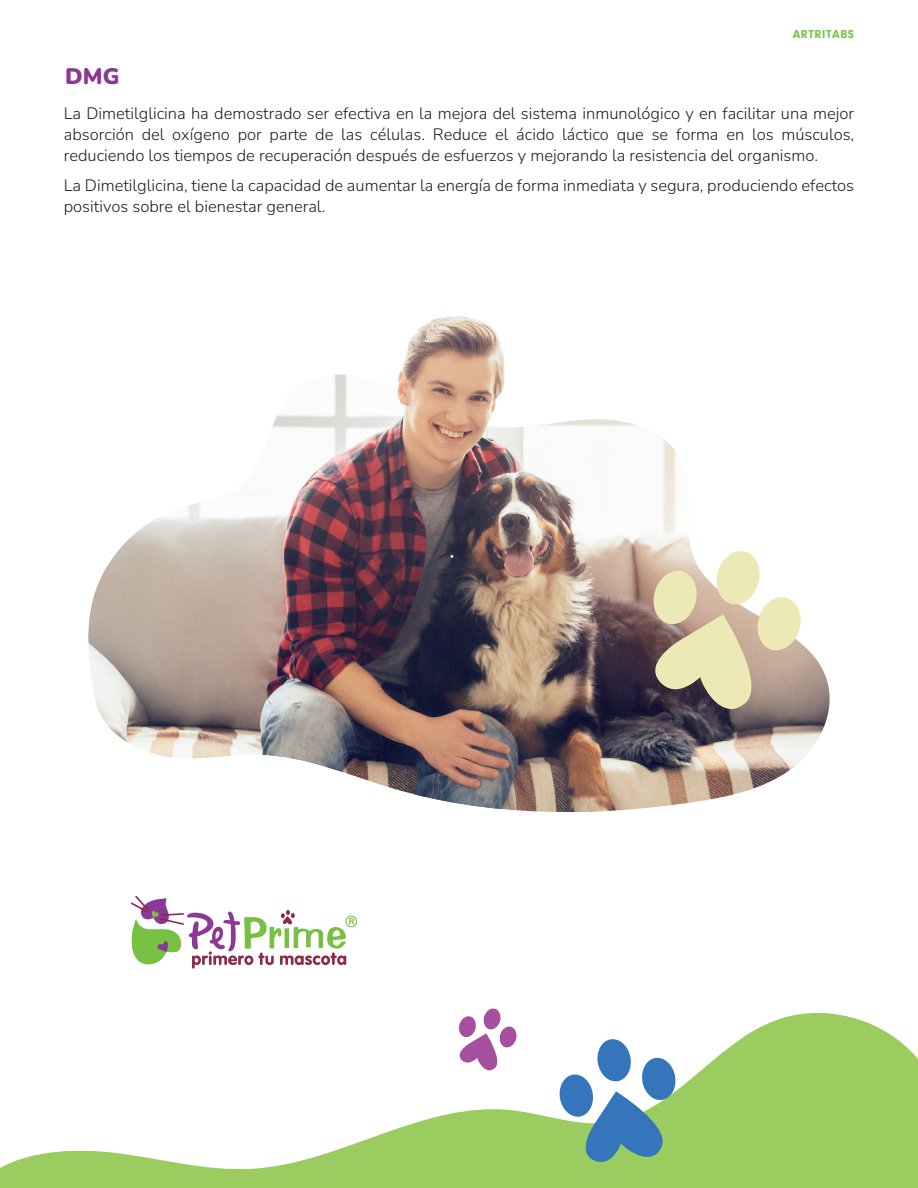
<style>
.page{position:relative;width:918px;height:1188px;background:#fff}
.page>*{position:absolute;margin:0;border:0;box-sizing:border-box;transform-origin:0 0}
.t1{font:200 22.5px "Nunito";color:#8b3995}
.t2{font:200 16.5px/21px "Nunito";color:#231f20;text-align:justify}
.t3{font:700 12px "Neuzeit Gro";letter-spacing:.05em;color:#75c043}
</style>
<div class="page">
<svg style="left:0;top:1013px;width:918px;height:175px"></svg>
<svg style="left:558px;top:1038px;width:119px;height:131px"></svg>
<img style="left:88px;top:316px;width:742px;height:496px">
<svg style="left:643px;top:549px;width:160px;height:173px;background:#c4b9a2"></svg>
<svg style="left:455px;top:1008px;width:63px;height:68px"></svg>
<svg style="left:130px;top:896px;width:227px;height:73px"></svg>
<h1 class="t1" style="left:65px;top:61px;width:56px">DMG</h1>
<p class="t3" style="left:793px;top:27px;width:63px">ARTRITABS</p>
<p class="t2" style="left:64px;top:103px;width:792px">La Dimetilglicina ha demostrado ser efectiva en la mejora del sistema inmunológico y en facilitar una mejor absorción del oxígeno por parte de las células. Reduce el ácido láctico que se forma en los músculos, reduciendo los tiempos de recuperación después de esfuerzos y mejorando la resistencia del organismo.</p>
<p class="t2" style="left:64px;top:175px;width:792px">La Dimetilglicina, tiene la capacidad de aumentar la energía de forma inmediata y segura, produciendo efectos positivos sobre el bienestar general.</p>
</div>
